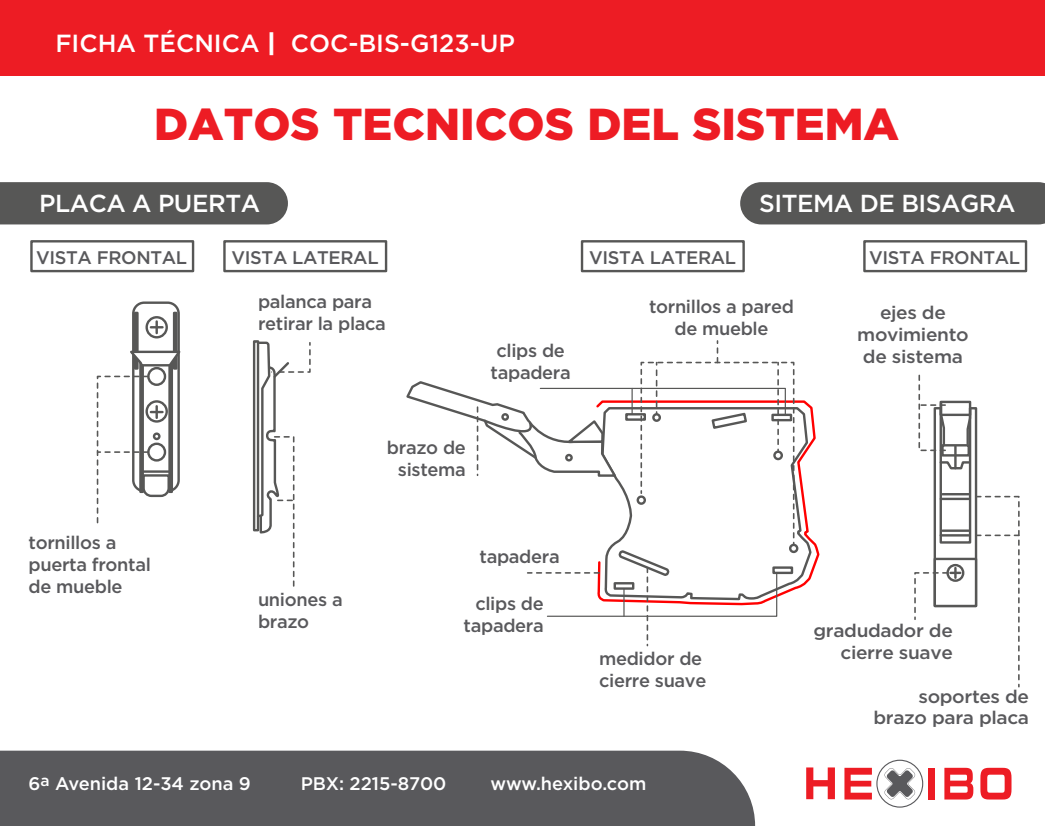
<style>
.page{position:relative;width:1045px;height:826px;background:#fff}
.page>*{position:absolute;margin:0;border:0;box-sizing:border-box;transform-origin:0 0}
.t1{font:900 44.68px "Gotham";color:#ed1c24}
.t2{font:500 24.72px "Gotham";color:#fff}
.t3{font:500 24.52px "Gotham";letter-spacing:-.02em;color:#fff}
.t4{font:500 18.24px/21.9px "Gotham";letter-spacing:-.02em;color:#59595c}
.t5{font:500 18.24px/21.9px "Gotham";letter-spacing:-.02em;color:#59595c;text-align:right;scale:1.05 1}
.t6{font:500 18.24px "Gotham";color:#fff}
.s1{font-weight:900}
</style>
<div class="page">
<div style="left:0;top:182px;width:288px;height:42px;background:#575756"></div>
<div style="left:0;top:750px;width:755px;height:75px;background:#59595c"></div>
<div style="left:0;top:0;width:1044px;height:75px;background:#ed1c24"></div>
<svg style="left:806px;top:767px;width:28px;height:31px"></svg>
<div style="left:927px;top:767px;width:7px;height:32px;background:#ed1c24"></div>
<svg style="left:944px;top:767px;width:29px;height:32px"></svg>
<svg style="left:980px;top:767px;width:31px;height:32px"></svg>
<svg style="left:844px;top:759px;width:79px;height:48px"></svg>
<svg style="left:795px;top:400px;width:25px;height:190px"></svg>
<div style="left:788px;top:543px;width:10px;height:9px;border:2px solid #575756;border-radius:50%"></div>
<div style="left:933px;top:407px;width:43px;height:199px;background:#fff;border:2px solid #575756"></div>
<div style="left:933px;top:557px;width:43px;height:49px;background:#fff;border:2px solid #575756"></div>
<svg style="left:947px;top:564px;width:15px;height:16px"></svg>
<div style="left:946px;top:563px;width:18px;height:18px;border:2px solid #575756;border-radius:50%"></div>
<div style="left:939px;top:407px;width:32px;height:136px;background:#fff;border:2px solid #575756"></div>
<hr style="left:942px;top:492px;width:26px;height:3px;background:#575756">
<hr style="left:940px;top:497px;width:28px;height:3px;background:#575756">
<hr style="left:942px;top:529px;width:26px;height:2px;background:#575756">
<hr style="left:940px;top:534px;width:28px;height:2px;background:#575756">
<div style="left:132px;top:301px;width:48px;height:191px;border:2px solid #575756;border-radius:11px"></div>
<hr style="left:173px;top:311px;width:4px;height:58px;background:#575756">
<div style="left:168px;top:361px;width:5px;height:131px;background:#575756"></div>
<svg style="left:139px;top:367px;width:5px;height:7px"></svg>
<svg style="left:134px;top:311px;width:5px;height:58px"></svg>
<svg style="left:147px;top:317px;width:20px;height:20px"></svg>
<div style="left:145px;top:316px;width:23px;height:22px;border:2px solid #575756;border-radius:50%"></div>
<svg style="left:148px;top:368px;width:17px;height:16px"></svg>
<div style="left:147px;top:367px;width:19px;height:18px;border:2px solid #575756;border-radius:50%"></div>
<svg style="left:130px;top:349px;width:51px;height:18px"></svg>
<svg style="left:151px;top:321px;width:11px;height:12px"></svg>
<div style="left:253px;top:340px;width:6px;height:191px;border:2px solid #575756"></div>
<svg style="left:406px;top:340px;width:389px;height:305px"></svg>
<svg style="left:974px;top:494px;width:46px;height:194px"></svg>
<svg style="left:918px;top:374px;width:54px;height:96px"></svg>
<svg style="left:96px;top:374px;width:75px;height:150px"></svg>
<svg style="left:255px;top:340px;width:56px;height:247px"></svg>
<svg style="left:914px;top:567px;width:46px;height:53px"></svg>
<div style="left:740px;top:182px;width:304px;height:42px;background:#575756"></div>
<div style="left:30px;top:240px;width:164px;height:32px;background:#fff;border:2px solid #575756"></div>
<div style="left:863px;top:240px;width:163px;height:32px;background:#fff;border:2px solid #575756"></div>
<div style="left:223px;top:240px;width:164px;height:32px;background:#fff;border:2px solid #575756"></div>
<div style="left:580px;top:240px;width:164px;height:32px;background:#fff;border:2px solid #575756"></div>
<h2 class="t2" style="left:55px;top:27px;width:222px">FICHA TÉCNICA <span class="s1">|</span></h2>
<h2 class="t2" style="left:290px;top:27px;width:226px">COC-BIS-G123-UP</h2>
<h1 class="t1" style="left:154px;top:94px;width:746px">DATOS TECNICOS DEL SISTEMA</h1>
<h3 class="t3" style="left:39px;top:187px;width:222px">PLACA A PUERTA</h3>
<h3 class="t3" style="left:759px;top:187px;width:258px">SITEMA DE BISAGRA</h3>
<p class="t4" style="left:36px;top:246px;width:152px">VISTA FRONTAL</p>
<p class="t4" style="left:231px;top:246px;width:149px">VISTA LATERAL</p>
<p class="t4" style="left:589px;top:246px;width:149px">VISTA LATERAL</p>
<p class="t4" style="left:868px;top:246px;width:152px">VISTA FRONTAL</p>
<p class="t4" style="left:258px;top:290px;width:129px">palanca para retirar la placa</p>
<p class="t4" style="left:387px;top:436px;width:80px;text-align:right">brazo de sistema</p>
<p class="t4" style="left:490px;top:339px;width:82px;text-align:center">clips de tapadera</p>
<p class="t4" style="left:649px;top:295px;width:146px;text-align:center">tornillos a pared de mueble</p>
<p class="t5" style="left:857px;top:301px;width:108px;text-align:center">ejes de movimiento de sistema</p>
<p class="t4" style="left:29px;top:531px;width:124px">tornillos a puerta frontal de mueble</p>
<p class="t4" style="left:258px;top:588px;width:86px">uniones a brazo</p>
<p class="t4" style="left:479px;top:545px;width:82px">tapadera</p>
<p class="t4" style="left:463px;top:591px;width:82px;text-align:right">clips de tapadera</p>
<p class="t4" style="left:599px;top:646px;width:109px">medidor de cierre suave</p>
<p class="t6" style="left:29px;top:771px;width:224px">6<sup>a</sup> Avenida 12-34 zona 9</p>
<p class="t6" style="left:300px;top:771px;width:147px">PBX: 2215-8700</p>
<p class="t6" style="left:490px;top:771px;width:157px">www.hexibo.com</p>
<p class="t5" style="left:813px;top:619px;width:134px">gradudador de cierre suave</p>
<p class="t5" style="left:873px;top:684px;width:150px">soportes de brazo para placa</p>
</div>
